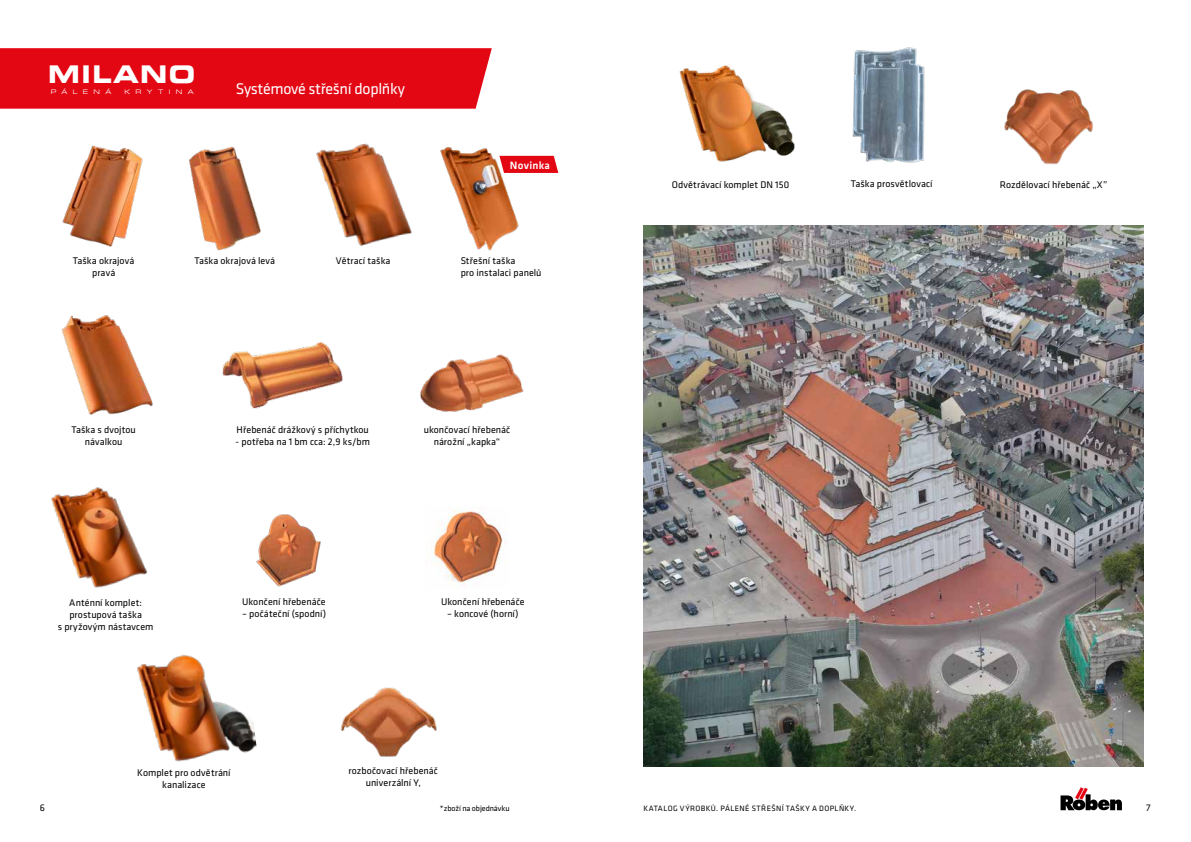
<style>
.page{position:relative;width:1191px;height:842px;background:#fff}
.page>*{position:absolute;margin:0;border:0;box-sizing:border-box;transform-origin:0 0}
.t1{font:700 24px "Square 721 Ex EU";letter-spacing:.06em;color:#fff}
.t2{font:16px "Klavika Basic";letter-spacing:-.02em;color:#fff}
.t3{font:500 11px "Klavika Basic";letter-spacing:.025em;color:#fff}
.t4{font:10px/12px "Klavika Basic";letter-spacing:.005em;color:#000;text-align:center}
.t5{font:8px "Klavika Basic";letter-spacing:.04em;color:#000}
.t6{font:8px "Klavika Basic";letter-spacing:-.005em;color:#000}
.t7{font:6.1px "Square 721 Ex EU";letter-spacing:.88em;color:#fff}
</style>
<div class="page">
<svg style="left:1060px;top:787px;width:62px;height:23px"></svg>
<img style="left:643px;top:225px;width:500px;height:542px">
<img style="left:137px;top:655px;width:120px;height:107px">
<img style="left:51px;top:487px;width:96px;height:101px">
<img style="left:852px;top:47px;width:73px;height:116px">
<img style="left:189px;top:146px;width:72px;height:105px">
<img style="left:222px;top:341px;width:121px;height:68px">
<img style="left:420px;top:354px;width:104px;height:58px">
<img style="left:340px;top:687px;width:97px;height:70px">
<img style="left:433px;top:506px;width:74px;height:81px">
<img style="left:256px;top:514px;width:65px;height:73px">
<img style="left:1004px;top:89px;width:89px;height:76px">
<div style="left:0;top:48px;width:492px;height:61px;background:#e30613"></div>
<img style="left:299px;top:106px;width:128px;height:141px">
<img style="left:61px;top:315px;width:92px;height:100px">
<img style="left:62px;top:145px;width:81px;height:102px">
<img style="left:440px;top:147px;width:86px;height:104px">
<img style="left:679px;top:65px;width:116px;height:97px">
<svg style="left:499px;top:156px;width:59px;height:17px"></svg>
<h1 class="t1" style="left:48px;top:60px;width:148px">MILANO</h1>
<p class="t7" style="left:51px;top:88px;width:62px">PÁLENÁ</p>
<p class="t7" style="left:124px;top:88px;width:71px">KRYTINA</p>
<h2 class="t2" style="left:236px;top:78px;width:170px">Systémové střešní doplňky</h2>
<p class="t4" style="left:194px;top:254px;width:82px">Taška okrajová levá</p>
<p class="t4" style="left:73px;top:254px;width:63px">Taška okrajová pravá</p>
<p class="t4" style="left:336px;top:255px;width:56px">Větrací taška</p>
<p class="t3" style="left:510px;top:157px;width:42px">Novinka</p>
<p class="t4" style="left:461px;top:255px;width:82px;text-align:left">Střešní taška<br>pro instalaci panelů</p>
<p class="t4" style="left:72px;top:423px;width:66px">Taška s dvojtou návalkou</p>
<p class="t4" style="left:237px;top:423px;width:134px">Hřebenáč drážkový s příchytkou</p>
<p class="t4" style="left:236px;top:435px;width:136px">- potřeba na 1 bm cca: 2,9 ks/bm</p>
<p class="t4" style="left:424px;top:423px;width:88px">ukončovací hřebenáč nárožní „kapka“</p>
<p class="t4" style="left:58px;top:596px;width:97px">Anténní komplet: prostupová taška<br>s pryžovým nástavcem</p>
<p class="t4" style="left:242px;top:595px;width:85px">Ukončení hřebenáče</p>
<p class="t4" style="left:242px;top:607px;width:85px">– počáteční (spodní)</p>
<p class="t4" style="left:441px;top:595px;width:85px">Ukončení hřebenáče</p>
<p class="t4" style="left:447px;top:607px;width:73px">– koncové (horní)</p>
<p class="t4" style="left:137px;top:766px;width:95px">Komplet pro odvětrání kanalizace</p>
<p class="t4" style="left:348px;top:764px;width:91px">rozbočovací hřebenáč univerzální Y,</p>
<p class="t4" style="left:672px;top:178px;width:119px">Odvětrávací komplet DN 150</p>
<p class="t4" style="left:851px;top:177px;width:83px">Taška prosvětlovací</p>
<p class="t4" style="left:999px;top:178px;width:109px">Rozdělovací hřebenáč „X”</p>
<p class="t4" style="left:40px;top:801px;width:7px">6</p>
<p class="t5" style="left:643px;top:803px;width:214px">KATALOG VÝROBKŮ. PÁLENÉ STŘEŠNÍ TAŠKY A DOPLŇKY.</p>
<p class="t4" style="left:1146px;top:801px;width:6px">7</p>
<p class="t6" style="left:440px;top:803px;width:71px">*zboží na objednávku</p>
</div>
